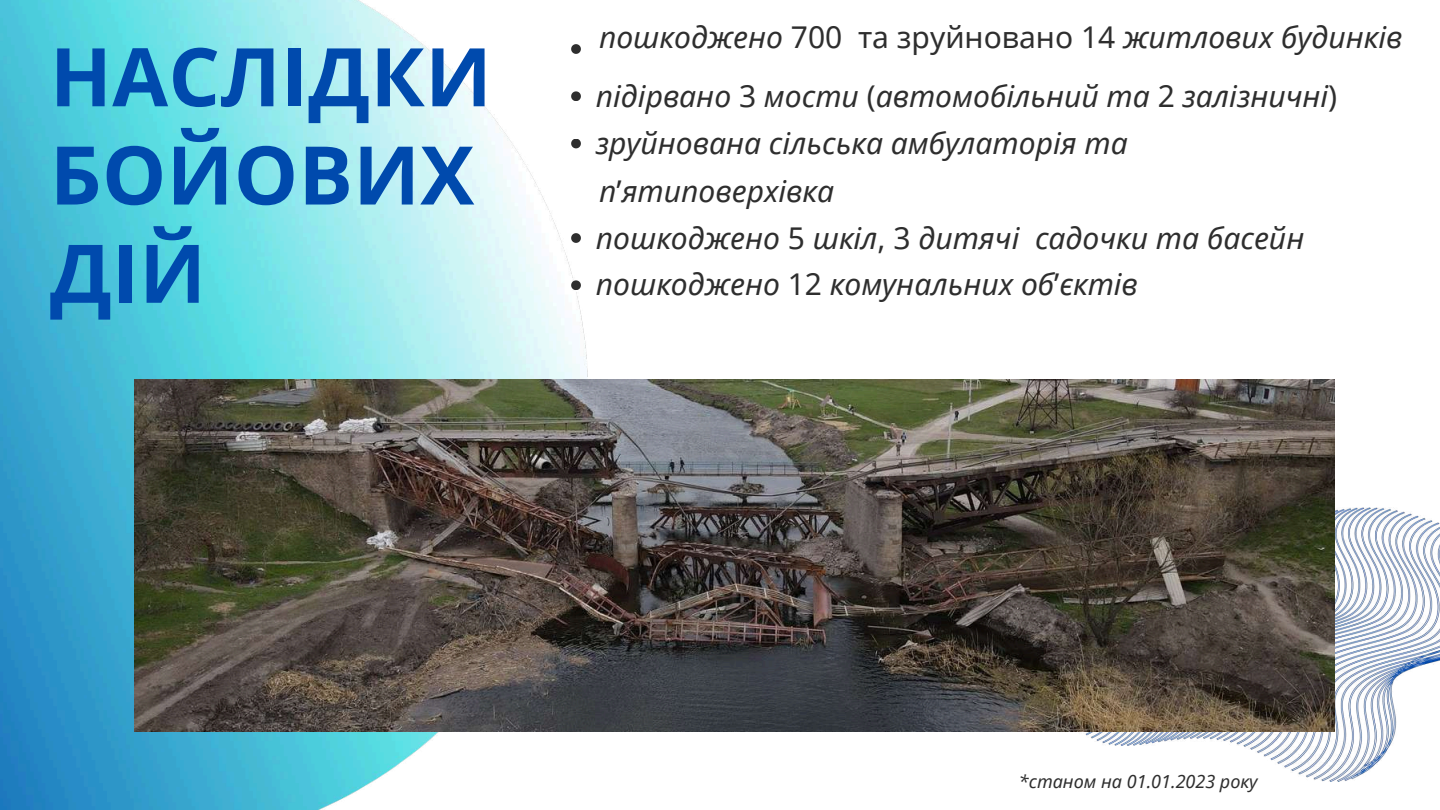
<style>
.page{position:relative;width:1440px;height:810px;background:#fff}
.page>*{position:absolute;margin:0;border:0;box-sizing:border-box;transform-origin:0 0}
.t1{font:700 81px/98.2px "Open Sans";letter-spacing:.005em;color:#004aad}
.t2{font:italic 30px/47.2px "Noto Sans";color:#2e2e2e}
.t3{font:italic 18px "Noto Sans";color:#2e2e2e}
.s1{font-style:normal}
</style>
<div class="page">
<img style="left:0;top:0;width:588px;height:810px">
<img style="left:925px;top:507px;width:515px;height:274px">
<img style="left:134px;top:379px;width:1201px;height:352px">
<svg style="left:571px;top:44px;width:10px;height:10px"></svg>
<svg style="left:571px;top:91px;width:10px;height:10px"></svg>
<svg style="left:571px;top:139px;width:10px;height:9px"></svg>
<svg style="left:571px;top:233px;width:10px;height:10px"></svg>
<svg style="left:571px;top:280px;width:10px;height:10px"></svg>
<h1 class="t1" style="left:50px;top:26px;width:443px">НАСЛІДКИ<br>БОЙОВИХ<br>ДІЙ</h1>
<p class="t2" style="left:596px;top:7px;width:808px;line-height:58.9px">пошкоджено <span class="s1">700 та зруйновано 14</span> житлових будинків підірвано <span class="s1">3</span> мости <span class="s1">(</span>автомобільний та <span class="s1">2</span> залізничні<span class="s1">)</span></p>
<p class="t2" style="left:596px;top:118px;width:710px">зруйнована сільська амбулаторія та п<span class="s1">’</span>ятиповерхівка<br>пошкоджено <span class="s1">5</span> шкіл<span class="s1">, 3</span> дитячі садочки та басейн пошкоджено <span class="s1">12</span> комунальних об<span class="s1">’</span>єктів</p>
<p class="t3" style="left:1019px;top:769px;width:240px">*станом на 01.01.2023 року</p>
</div>
